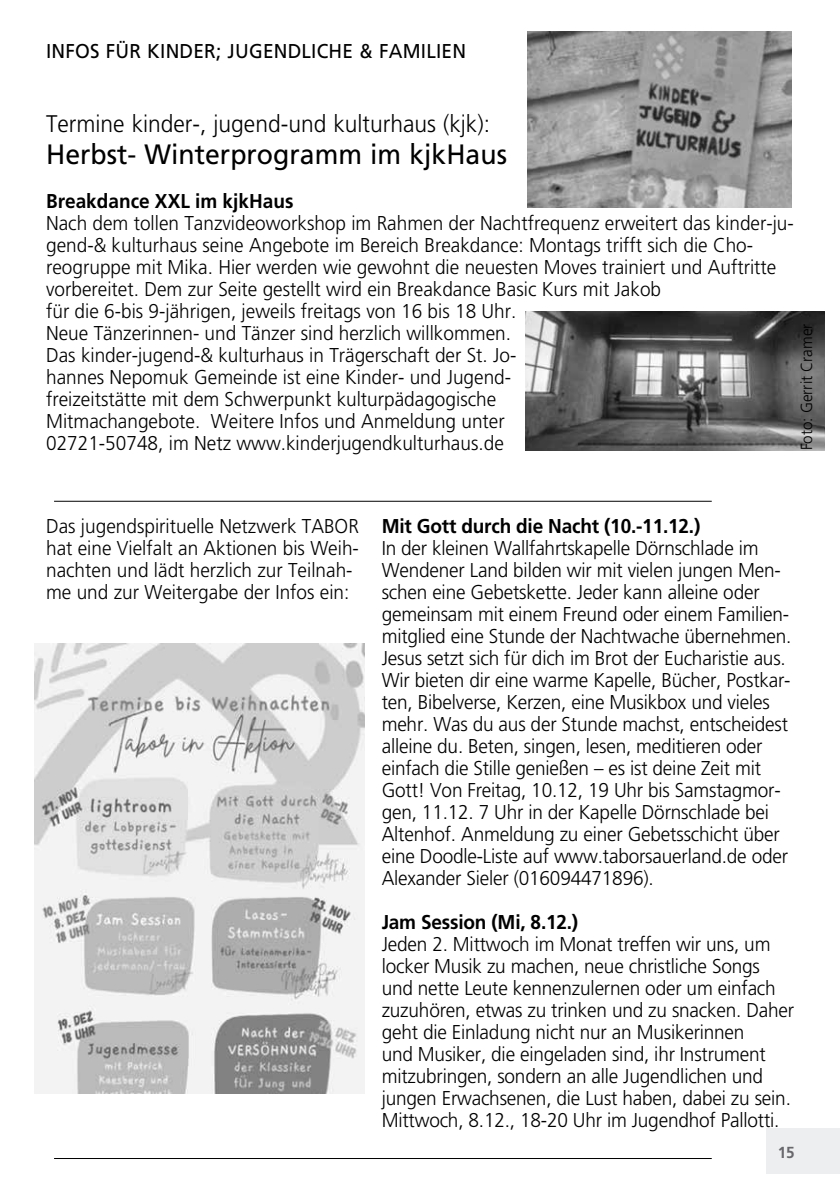
<style>
.page{position:relative;width:840px;height:1191px;background:#fff}
.page>*{position:absolute;margin:0;border:0;box-sizing:border-box;transform-origin:0 0}
.t1{font:28px "Frutiger";color:#000;scale:.95 1}
.t2{font:300 24px "Frutiger";color:#000;scale:.95 1}
.t3{font:300 20px/22px "Frutiger";letter-spacing:-.01em;color:#000;scale:.95 1}
.t4{font:700 20px "Frutiger";letter-spacing:-.01em;color:#000;scale:.95 1}
.t5{font:20px "Frutiger";letter-spacing:.01em;color:#000;scale:.95 1}
.t6{font:300 16px "Frutiger";color:#000;scale:.95 1}
.t7{font:700 16px "Frutiger";color:#68676c;scale:.95 1}
</style>
<div class="page">
<div style="left:765px;top:1128px;width:74px;height:46px;background:#edeeef"></div>
<hr style="left:54px;top:1158px;width:657px;height:1px;background:#000">
<hr style="left:54px;top:501px;width:657px;height:1px;background:#000">
<img style="left:527px;top:31px;width:264px;height:176px">
<img style="left:34px;top:644px;width:330px;height:449px">
<img style="left:525px;top:312px;width:299px;height:138px">
<p class="t5" style="left:46px;top:39px;width:443px">INFOS FÜR KINDER; JUGENDLICHE &amp; FAMILIEN</p>
<p class="t2" style="left:46px;top:110px;width:468px">Termine kinder-, jugend-und kulturhaus (kjk):</p>
<h1 class="t1" style="left:46px;top:138px;width:486px">Herbst- Winterprogramm im kjkHaus</h1>
<p class="t4" style="left:46px;top:189px;width:262px">Breakdance XXL im kjkHaus</p>
<p class="t3" style="left:46px;top:212px;width:788px">Nach dem tollen Tanzvideoworkshop im Rahmen der Nachtfrequenz erweitert das kinder-ju&shy;gend-&amp; kulturhaus seine Angebote im Bereich Breakdance: Montags trifft sich die Cho&shy;reogruppe mit Mika. Hier werden wie gewohnt die neuesten Moves trainiert und Auftritte vorbereitet. Dem zur Seite gestellt wird ein Breakdance Basic Kurs mit Jakob<br>für die 6-bis 9-jährigen, jeweils freitags von 16 bis 18 Uhr.<br>Neue Tänzerinnen- und Tänzer sind herzlich willkommen.<br>Das kinder-jugend-&amp; kulturhaus in Trägerschaft der St. Jo-<br>hannes Nepomuk Gemeinde ist eine Kinder- und Jugend-<br>freizeitstätte mit dem Schwerpunkt kulturpädagogische<br>Mitmachangebote. Weitere Infos und Anmeldung unter<br>02721-50748, im Netz www.kinderjugendkulturhaus.de</p>
<p class="t6" style="left:797px;top:450px;width:135px;rotate:-90deg">Foto: Gerrit Cramer</p>
<p class="t3" style="left:46px;top:515px;width:330px">Das jugendspirituelle Netzwerk TABOR hat eine Vielfalt an Aktionen bis Weih&shy;nachten und lädt herzlich zur Teilnah&shy;me und zur Weitergabe der Infos ein:</p>
<p class="t4" style="left:381px;top:514px;width:337px">Mit Gott durch die Nacht (10.-11.12.)</p>
<p class="t3" style="left:381px;top:537px;width:432px">In der kleinen Wallfahrtskapelle Dörnschlade im Wendener Land bilden wir mit vielen jungen Men&shy;schen eine Gebetskette. Jeder kann alleine oder gemeinsam mit einem Freund oder einem Familien&shy;mitglied eine Stunde der Nachtwache übernehmen.<br>Jesus setzt sich für dich im Brot der Eucharistie aus.<br>Wir bieten dir eine warme Kapelle, Bücher, Postkar&shy;ten, Bibelverse, Kerzen, eine Musikbox und vieles mehr. Was du aus der Stunde machst, entscheidest alleine du. Beten, singen, lesen, meditieren oder einfach die Stille genießen – es ist deine Zeit mit Gott! Von Freitag, 10.12, 19 Uhr bis Samstagmor&shy;gen, 11.12. 7 Uhr in der Kapelle Dörnschlade bei Altenhof. Anmeldung zu einer Gebetsschicht über eine Doodle-Liste auf www.taborsauerland.de oder Alexander Sieler (016094471896).</p>
<p class="t4" style="left:381px;top:910px;width:208px">Jam Session (Mi, 8.12.)</p>
<p class="t3" style="left:381px;top:933px;width:435px">Jeden 2. Mittwoch im Monat treffen wir uns, um locker Musik zu machen, neue christliche Songs und nette Leute kennenzulernen oder um einfach zuzuhören, etwas zu trinken und zu snacken. Daher geht die Einladung nicht nur an Musikerinnen<br>und Musiker, die eingeladen sind, ihr Instrument mitzubringen, sondern an alle Jugendlichen und jungen Erwachsenen, die Lust haben, dabei zu sein.<br>Mittwoch, 8.12., 18-20 Uhr im Jugendhof Pallotti.</p>
<p class="t7" style="left:777px;top:1143px;width:19px">15</p>
</div>
